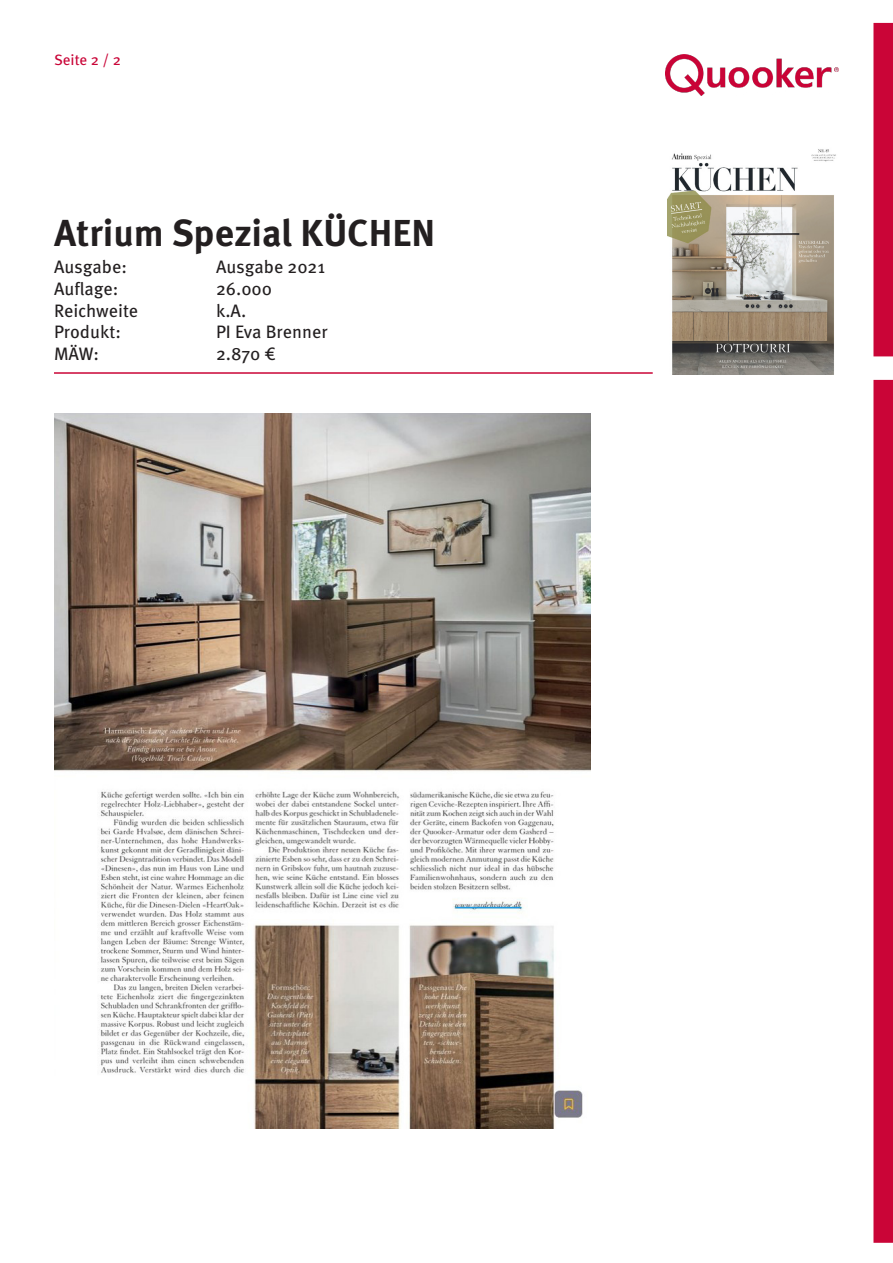
<style>
.page{position:relative;width:893px;height:1263px;background:#fff}
.page>*{position:absolute;margin:0;border:0;box-sizing:border-box;transform-origin:0 0}
.t1{font:700 37.5px "Meta OT";color:#231f20}
.t2{font:18px "Meta OT";color:#231f20}
.t3{font:15px "Meta OT";color:#c90437}
</style>
<div class="page">
<img style="left:666px;top:54px;width:173px;height:42px">
<hr style="left:54px;top:372px;width:599px;height:2px;background:#ca0537">
<div style="left:873px;top:23px;width:20px;height:333px;background:#ca0537"></div>
<svg style="left:873px;top:380px;width:20px;height:863px;background:#cf1e4b"></svg>
<img style="left:667px;top:149px;width:169px;height:225px">
<img style="left:54px;top:414px;width:536px;height:714px">
<p class="t3" style="left:54px;top:51px;width:68px">Seite 2 / 2</p>
<p class="t1" style="left:54px;top:209px;width:383px">Atrium Spezial KÜCHEN</p>
<p class="t2" style="left:54px;top:256px;width:75px">Ausgabe:</p>
<p class="t2" style="left:216px;top:256px;width:111px">Ausgabe 2021</p>
<p class="t2" style="left:54px;top:277px;width:66px">Auflage:</p>
<p class="t2" style="left:216px;top:277px;width:58px">26.000</p>
<p class="t2" style="left:54px;top:299px;width:86px">Reichweite</p>
<p class="t2" style="left:216px;top:299px;width:32px">k.A.</p>
<p class="t2" style="left:54px;top:321px;width:68px">Produkt:</p>
<p class="t2" style="left:216px;top:321px;width:113px">PI Eva Brenner</p>
<p class="t2" style="left:54px;top:342px;width:47px">MÄW:</p>
<p class="t2" style="left:216px;top:342px;width:61px">2.870 €</p>
</div>
